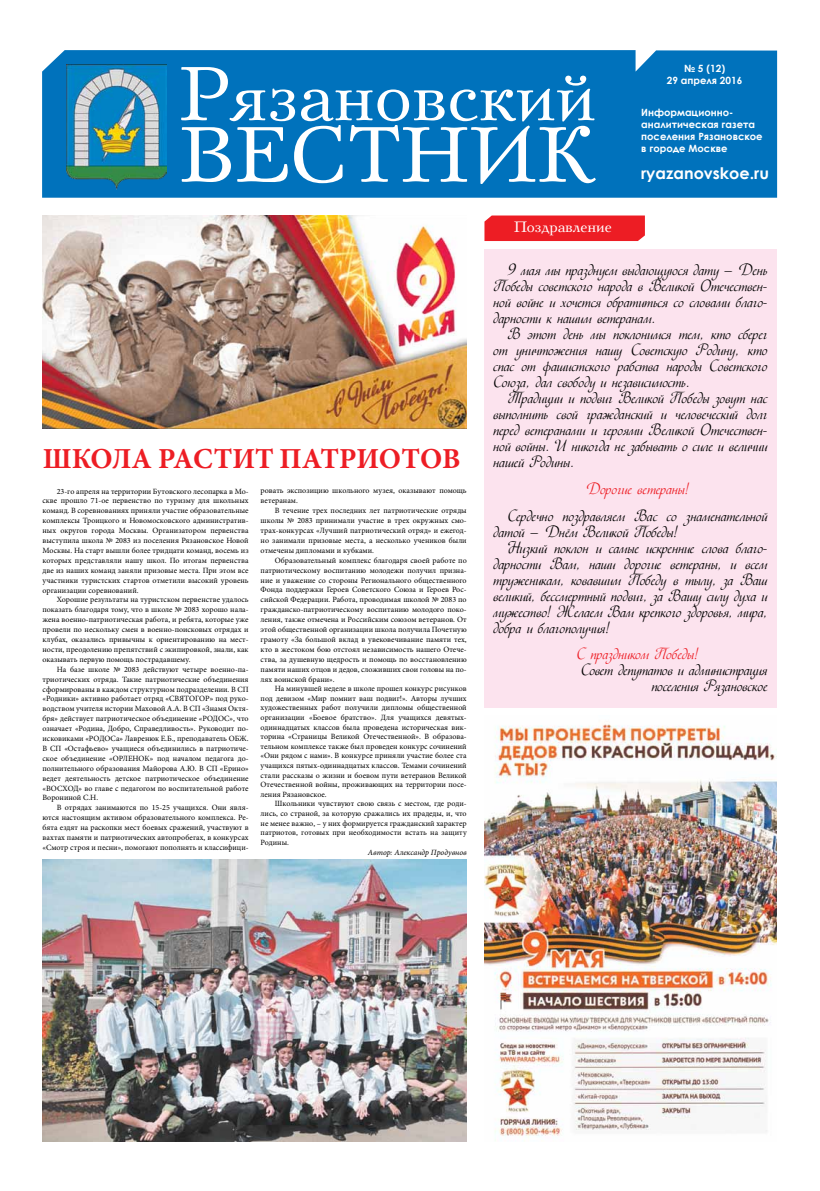
<style>
.page{position:relative;width:820px;height:1191px;background:#fff}
.page>*{position:absolute;margin:0;border:0;box-sizing:border-box;transform-origin:0 0}
.t1{font:78px "Svetlana C";color:#fff}
.t2{font:70px "Svetlana C";color:#fff}
.t3{font:700 29px "Minion Pro";color:#ed1d24}
.t4{font:700 16px "Century Gothic";color:#fff}
.t5{font:15px "Svetlana C";color:#fff}
.t6{font:14px/16px "Vesna";letter-spacing:-.01em;color:#000;text-align:justify}
.t7{font:14px "Vesna";letter-spacing:-.01em;color:#ed1d24}
.t8{font:700 10px/12px "Century Gothic";color:#fff;text-align:center}
.t9{font:8px/9.9px "Minion Pro";color:#000;text-align:justify}
.t10{font:italic 8px "Minion Pro";color:#000}
.s1{font-size:76px}
</style>
<div class="page">
<div style="left:42px;top:50px;width:734px;height:148px;background:#0072bc"></div>
<img style="left:67px;top:65px;width:99px;height:124px">
<img style="left:43px;top:215px;width:423px;height:213px">
<img style="left:484px;top:724px;width:292px;height:417px">
<img style="left:43px;top:859px;width:423px;height:282px">
<div style="left:484px;top:215px;width:160px;height:26px;background:#ed1d24"></div>
<div style="left:484px;top:249px;width:292px;height:459px;background:#fce3ee"></div>
<h2 class="t2" style="left:178px;top:57px;width:419px"><span class="s1">Р</span>язановский</h2>
<h1 class="t1" style="left:178px;top:112px;width:417px">ВЕСТНИК</h1>
<p class="t8" style="left:666px;top:61px;width:77px">№ 5 (12)<br>29 апреля 2016</p>
<p class="t8" style="left:641px;top:106px;width:123px;text-align:left">Информационно&shy;аналитическая газета поселения Рязановское в городе Москве</p>
<h3 class="t4" style="left:641px;top:161px;width:129px">ryazanovskoe.ru</h3>
<h3 class="t3" style="left:43px;top:438px;width:419px">Школа растит патриотов</h3>
<p class="t9" style="left:43px;top:486px;width:207px;text-indent:14px">23-го апреля на территории Бутовского лесопарка в Мо&shy;скве прошло 71-ое первенство по туризму для школьных команд. В соревнованиях приняли участие образовательные комплексы Троицкого и Новомосковского административ&shy;ных округов города Москвы. Организатором первенства выступила школа № 2083 из поселения Рязановское Новой Москвы. На старт вышли более тридцати команд, восемь из которых представляли нашу школ. По итогам первенства две из наших команд заняли призовые места. При этом все участники туристских стартов отметили высокий уровень организации соревнований.</p>
<p class="t9" style="left:43px;top:595px;width:207px;text-indent:14px">Хорошие результаты на туристском первенстве удалось показать благодаря тому, что в школе № 2083 хорошо нала&shy;жена военно-патриотическая работа, и ребята, которые уже провели по нескольку смен в военно-поисковых отрядах и клубах, оказались привычны к ориентированию на мест&shy;ности, преодолению препятствий с экипировкой, знали, как оказывать первую помощь пострадавшему.</p>
<p class="t9" style="left:43px;top:664px;width:207px;text-indent:14px">На базе школе № 2083 действуют четыре военно-па&shy;триотических отряда. Такие патриотические объединения сформированы в каждом структурном подразделении. В СП «Родники» активно работает отряд «СВЯТОГОР» под руко&shy;водством учителя истории Маховой А.А. В СП «Знамя Октя&shy;бря» действует патриотическое объединение «РОДОС», что означает «Родина, Добро, Справедливость». Руководит по&shy;исковиками «РОДОСа» Лавренюк Е.Б., преподаватель ОБЖ.<br>В СП «Остафьево» учащиеся объединились в патриотиче&shy;ское объединение «ОРЛЕНОК» под началом педагога до&shy;полнительного образования Майорова А.Ю. В СП «Ерино» ведет деятельность детское патриотическое объединение «ВОСХОД» во главе с педагогом по воспитательной работе Ворониной С.Н.</p>
<p class="t9" style="left:43px;top:803px;width:207px;text-indent:14px">В отрядах занимаются по 15-25 учащихся. Они явля&shy;ются настоящим активом образовательного комплекса. Ре&shy;бята ездят на раскопки мест боевых сражений, участвуют в вахтах памяти и патриотических автопробегах, в конкурсах «Смотр строя и песни», помогают пополнять и классифици-</p>
<p class="t9" style="left:260px;top:486px;width:207px">ровать экспозицию школьного музея, оказывают помощь ветеранам.</p>
<p class="t9" style="left:260px;top:506px;width:207px;text-indent:14px">В течение трех последних лет патриотические отряды школы № 2083 принимали участие в трех окружных смо&shy;трах-конкурсах «Лучший патриотический отряд» и ежегод&shy;но занимали призовые места, а несколько учеников были отмечены дипломами и кубками.</p>
<p class="t9" style="left:260px;top:555px;width:207px;text-indent:14px">Образовательный комплекс благодаря своей работе по патриотическому воспитанию молодежи получил призна&shy;ние и уважение со стороны Регионального общественного Фонда поддержки Героев Советского Союза и Героев Рос&shy;сийской Федерации. Работа, проводимая школой № 2083 по гражданско-патриотическому воспитанию молодого поко&shy;ления, также отмечена и Российским союзом ветеранов. От этой общественной организации школа получила Почетную грамоту «За большой вклад в увековечивание памяти тех, кто в жестоком бою отстоял независимость нашего Отече&shy;ства, за душевную щедрость и помощь по восстановлению памяти наших отцов и дедов, сложивших свои головы на по&shy;лях воинской брани».</p>
<p class="t9" style="left:260px;top:684px;width:207px;line-height:9.6px;text-indent:14px">На минувшей неделе в школе прошел конкурс рисунков под девизом «Мир помнит ваш подвиг!». Авторы лучших художественных работ получили дипломы общественной организации «Боевое братство». Для учащихся девятых&shy;одиннадцатых классов была проведена историческая вик&shy;торина «Страницы Великой Отечественной». В образова&shy;тельном комплексе также был проведен конкурс сочинений «Они рядом с нами». В конкурсе приняли участие более ста учащихся пятых-одиннадцатых классов. Темами сочинений стали рассказы о жизни и боевом пути ветеранов Великой Отечественной войны, проживающих на территории посе&shy;ления Рязановское.</p>
<p class="t9" style="left:260px;top:799px;width:207px;line-height:9.6px;text-indent:14px">Школьники чувствуют свою связь с местом, где роди&shy;лись, со страной, за которую сражались их прадеды, и, что не менее важно, – у них формируется гражданский характер патриотов, готовых при необходимости встать на защиту Родины.</p>
<p class="t10" style="left:367px;top:846px;width:100px">Автор: Александр Продувнов</p>
<h3 class="t5" style="left:513px;top:218px;width:99px">Поздравление</h3>
<h3 class="t6" style="left:493px;top:262px;width:276px;text-indent:14px">9 мая мы празднуем выдающуюся дату – День Победы советского народа в Великой Отечествен&shy;ной войне и хочется обратиться со словами благо&shy;дарности к нашим ветеранам.</h3>
<h3 class="t6" style="left:493px;top:326px;width:276px;text-indent:14px">В этот день мы поклонимся тем, кто сберег от уничтожения нашу Советскую Родину, кто спас от фашистского рабства народы Советского Союза, дал свободу и независимость.</h3>
<h3 class="t6" style="left:493px;top:390px;width:276px;text-indent:14px">Традиции и подвиг Великой Победы зовут нас выполнить свой гражданский и человеческий долг перед ветеранами и героями Великой Отечествен&shy;ной войны. И никогда не забывать о силе и величии нашей Родины.</h3>
<h3 class="t7" style="left:585px;top:479px;width:105px">Дорогие ветераны!</h3>
<h3 class="t6" style="left:493px;top:508px;width:275px;text-indent:14px">Сердечно поздравляем Вас со знаменательной датой – Днём Великой Победы!</h3>
<p class="t6" style="left:493px;top:540px;width:276px;text-indent:14px">Низкий поклон и самые искренние слова благо&shy;дарности Вам, наши дорогие ветераны, и всем труженикам, ковавшим Победу в тылу, за Ваш великий, бессмертный подвиг, за Вашу силу духа и мужество! Желаем Вам крепкого здоровья, мира, добра и благополучия!</p>
<h3 class="t7" style="left:576px;top:644px;width:123px">С праздником Победы!</h3>
<h3 class="t6" style="left:580px;top:662px;width:188px;text-align:right">Совет депутатов и администрация поселения Рязановское</h3>
</div>
